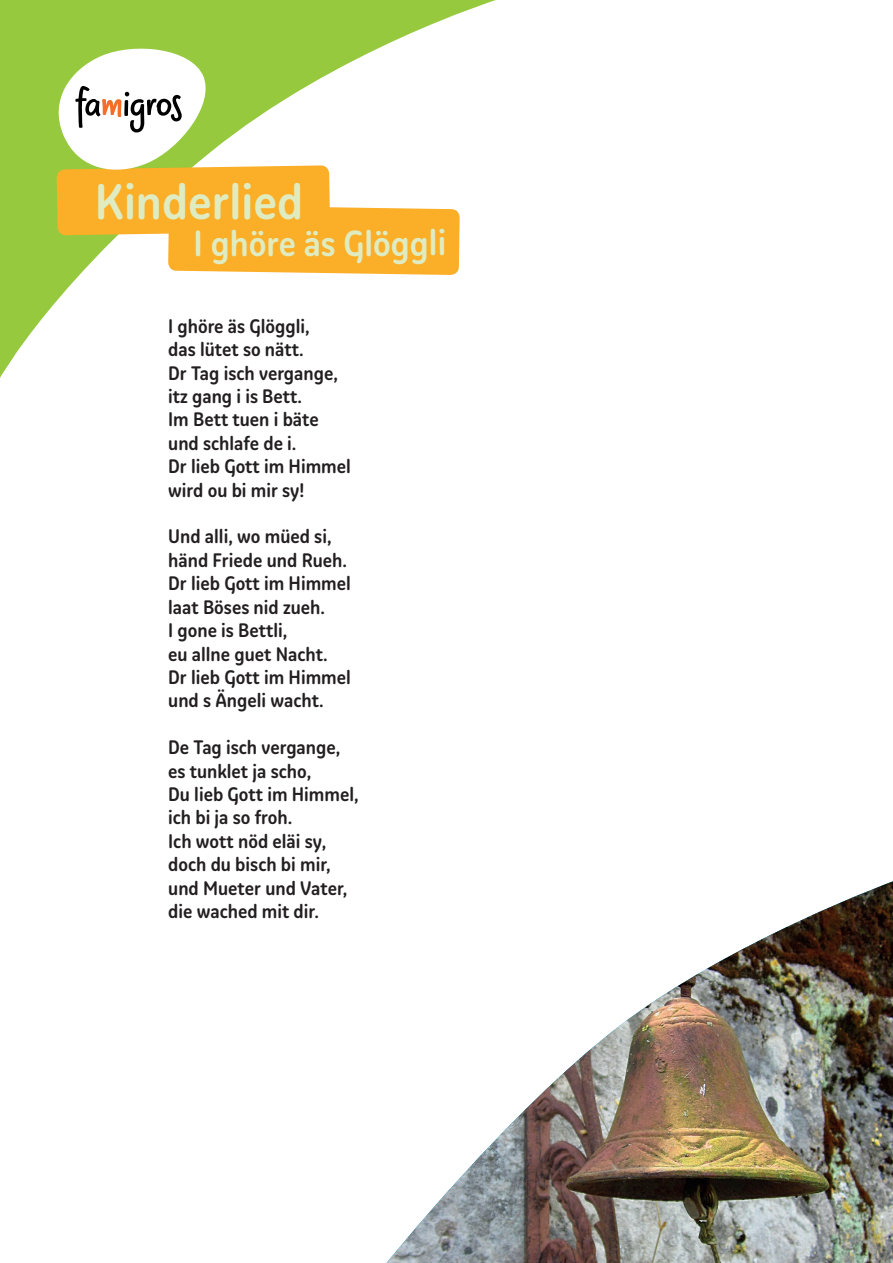
<style>
.page{position:relative;width:893px;height:1263px;background:#fff}
.page>*{position:absolute;margin:0;border:0;box-sizing:border-box;transform-origin:0 0}
.t1{font:500 49.5px "Yuzu";color:#dfecc1}
.t2{font:500 36px "Yuzu";letter-spacing:-.005em;color:#dfecc1}
.t3{font:500 19.5px/23.4px "Yuzu";color:#231f20}
</style>
<div class="page">
<svg style="left:0;top:0;width:496px;height:378px"></svg>
<img style="left:386px;top:881px;width:507px;height:382px">
<svg style="left:48px;top:42px;width:412px;height:233px"></svg>
<h1 class="t1" style="left:95px;top:171px;width:210px">Kinderlied</h1>
<h2 class="t2" style="left:194px;top:221px;width:255px">I ghöre äs Glöggli</h2>
<p class="t3" style="left:168px;top:314px;width:184px">I ghöre äs Glöggli,<br>das lütet so nätt.<br>Dr Tag isch vergange, itz gang i is Bett.<br>Im Bett tuen i bäte und schlafe de i.<br>Dr lieb Gott im Himmel wird ou bi mir sy!</p>
<p class="t3" style="left:168px;top:525px;width:184px">Und alli, wo müed si, händ Friede und Rueh.<br>Dr lieb Gott im Himmel laat Böses nid zueh.<br>I gone is Bettli,<br>eu allne guet Nacht.<br>Dr lieb Gott im Himmel und s Ängeli wacht.</p>
<p class="t3" style="left:168px;top:735px;width:192px">De Tag isch vergange, es tunklet ja scho,<br>Du lieb Gott im Himmel, ich bi ja so froh.<br>Ich wott nöd eläi sy, doch du bisch bi mir, und Mueter und Vater, die wached mit dir.</p>
</div>
